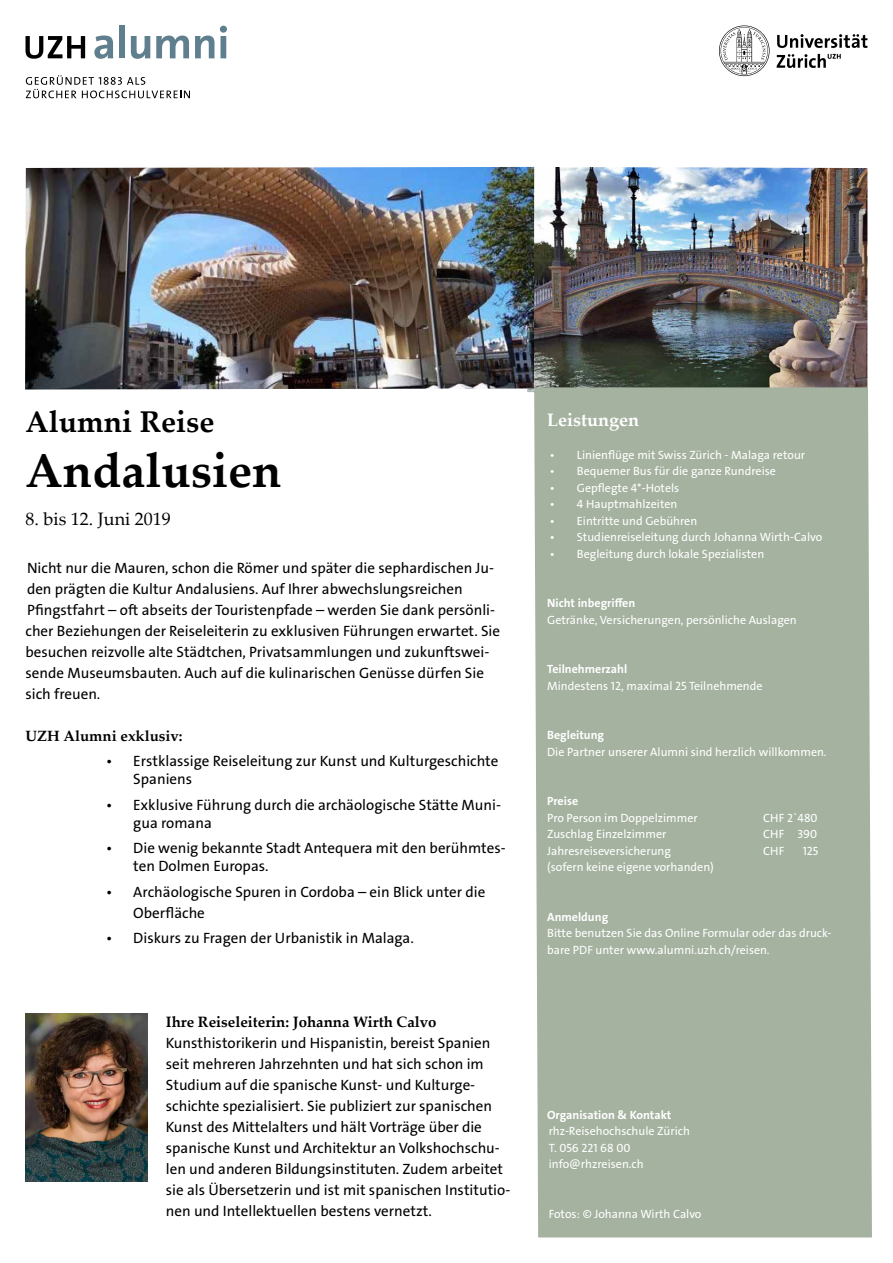
<style>
.page{position:relative;width:893px;height:1263px;background:#fff}
.page>*{position:absolute;margin:0;border:0;box-sizing:border-box;transform-origin:0 0}
.t1{font:700 48px "Palatino Linotype";color:#000}
.t2{font:700 30px "Palatino Linotype";color:#000}
.t3{font:18px "Palatino Linotype";color:#000}
.t4{font:700 18px "Palatino Linotype";color:#fff}
.t5{font:15px/21px "The Sans LP5 Plain";color:#000}
.t6{font:700 15px "Palatino Linotype";color:#000}
.t7{font:700 15px "Palatino";color:#000}
.t8{font:12px/16.5px "The Sans LP5 Plain";color:#fff}
.t9{font:12px "The Sans LP7 Bld";color:#fff}
</style>
<div class="page">
<img style="left:527px;top:167px;width:340px;height:226px">
<img style="left:25px;top:167px;width:509px;height:222px">
<div style="left:534px;top:387px;width:338px;height:850px;background:#a5b2a0"></div>
<img style="left:26px;top:1013px;width:122px;height:168px">
<svg style="left:26px;top:36px;width:59px;height:23px"></svg>
<svg style="left:94px;top:36px;width:19px;height:23px"></svg>
<div style="left:119px;top:26px;width:6px;height:32px;background:#5f7e8e"></div>
<svg style="left:131px;top:36px;width:19px;height:23px"></svg>
<svg style="left:156px;top:36px;width:33px;height:22px"></svg>
<svg style="left:195px;top:36px;width:19px;height:22px"></svg>
<svg style="left:220px;top:26px;width:7px;height:32px"></svg>
<svg style="left:26px;top:75px;width:164px;height:23px"></svg>
<svg style="left:719px;top:26px;width:148px;height:50px"></svg>
<h2 class="t2" style="left:26px;top:400px;width:190px">Alumni Reise</h2>
<h1 class="t1" style="left:26px;top:437px;width:257px">Andalusien</h1>
<p class="t3" style="left:26px;top:506px;width:147px">8. bis 12. Juni 2019</p>
<p class="t5" style="left:26px;top:557px;width:476px">Nicht nur die Mauren, schon die Römer und später die sephardischen Ju&shy;den prägten die Kultur Andalusiens. Auf Ihrer abwechslungsreichen Pfingstfahrt – oft abseits der Touristenpfade – werden Sie dank persönli&shy;cher Beziehungen der Reiseleiterin zu exklusiven Führungen erwartet. Sie besuchen reizvolle alte Städtchen, Privatsammlungen und zukunftswei&shy;sende Museumsbauten. Auch auf die kulinarischen Genüsse dürfen Sie sich freuen.</p>
<p class="t7" style="left:26px;top:723px;width:159px">UZH Alumni exklusiv:</p>
<p class="t5" style="left:133px;top:752px;width:367px;line-height:18px;text-indent:-27px">• Erstklassige Reiseleitung zur Kunst und Kulturgeschichte<br>Spaniens</p>
<p class="t5" style="left:133px;top:796px;width:369px;line-height:18px;text-indent:-27px">• Exklusive Führung durch die archäologische Stätte Muni&shy;gua romana</p>
<p class="t5" style="left:133px;top:839px;width:374px;line-height:18px;text-indent:-27px">• Die wenig bekannte Stadt Antequera mit den berühmtes&shy;ten Dolmen Europas.</p>
<p class="t5" style="left:133px;top:881px;width:354px;text-indent:-27px">• Archäologische Spuren in Cordoba – ein Blick unter die<br>Oberfläche</p>
<p class="t5" style="left:106px;top:928px;width:309px">• Diskurs zu Fragen der Urbanistik in Malaga.</p>
<p class="t6" style="left:166px;top:1012px;width:272px">Ihre Reiseleiterin: Johanna Wirth Calvo</p>
<p class="t5" style="left:166px;top:1033px;width:346px">Kunsthistorikerin und Hispanistin, bereist Spanien seit mehreren Jahrzehnten und hat sich schon im Studium auf die spanische Kunst- und Kulturge&shy;schichte spezialisiert. Sie publiziert zur spanischen Kunst des Mittelalters und hält Vorträge über die spanische Kunst und Architektur an Volkshochschu&shy;len und anderen Bildungsinstituten. Zudem arbeitet sie als Übersetzerin und ist mit spanischen Institutio&shy;nen und Intellektuellen bestens vernetzt.</p>
<p class="t4" style="left:547px;top:407px;width:93px">Leistungen</p>
<p class="t8" style="left:550px;top:446px;width:257px">• Linienflüge mit Swiss Zürich - Malaga retour</p>
<p class="t8" style="left:550px;top:463px;width:228px">• Bequemer Bus für die ganze Rundreise</p>
<p class="t8" style="left:550px;top:479px;width:131px">• Gepflegte 4*-Hotels</p>
<p class="t8" style="left:550px;top:496px;width:129px">• 4 Hauptmahlzeiten</p>
<p class="t8" style="left:550px;top:512px;width:149px">• Eintritte und Gebühren</p>
<p class="t8" style="left:550px;top:529px;width:274px">• Studienreiseleitung durch Johanna Wirth-Calvo</p>
<p class="t8" style="left:550px;top:545px;width:216px">• Begleitung durch lokale Spezialisten</p>
<p class="t9" style="left:547px;top:595px;width:90px">Nicht inbegriffen</p>
<p class="t8" style="left:547px;top:611px;width:251px">Getränke, Versicherungen, persönliche Auslagen</p>
<p class="t9" style="left:547px;top:661px;width:82px">Teilnehmerzahl</p>
<p class="t8" style="left:547px;top:677px;width:217px">Mindestens 12, maximal 25 Teilnehmende</p>
<p class="t9" style="left:547px;top:727px;width:58px">Begleitung</p>
<p class="t8" style="left:547px;top:743px;width:281px">Die Partner unserer Alumni sind herzlich willkommen.</p>
<p class="t9" style="left:557px;top:605px;width:90px">Nicht inbegriffen</p>
<p class="t9" style="left:547px;top:793px;width:33px">Preise</p>
<p class="t8" style="left:547px;top:809px;width:152px">Pro Person im Doppelzimmer</p>
<p class="t8" style="left:763px;top:809px;width:56px">CHF 2`480</p>
<p class="t8" style="left:547px;top:826px;width:121px">Zuschlag Einzelzimmer</p>
<p class="t8" style="left:763px;top:826px;width:56px">CHF 390</p>
<p class="t8" style="left:547px;top:842px;width:125px">Jahresreiseversicherung</p>
<p class="t8" style="left:763px;top:842px;width:23px">CHF</p>
<p class="t8" style="left:803px;top:842px;width:17px">125</p>
<p class="t8" style="left:547px;top:859px;width:168px">(sofern keine eigene vorhanden)</p>
<p class="t9" style="left:547px;top:909px;width:63px">Anmeldung</p>
<p class="t8" style="left:547px;top:925px;width:286px">Bitte benutzen Sie das Online Formular oder das druck&shy;bare PDF unter www.alumni.uzh.ch/reisen.</p>
<p class="t8" style="left:773px;top:803px;width:54px">CHF 990<br>CHF<br>CHF</p>
<p class="t8" style="left:813px;top:836px;width:14px">95</p>
<p class="t9" style="left:547px;top:1107px;width:126px">Organisation &amp; Kontakt</p>
<p class="t8" style="left:549px;top:1123px;width:143px">rhz-Reisehochschule Zürich<br>T. 056 221 68 00 info@rhzreisen.ch</p>
<p class="t8" style="left:549px;top:1205px;width:154px">Fotos: © Johanna Wirth Calvo</p>
</div>
